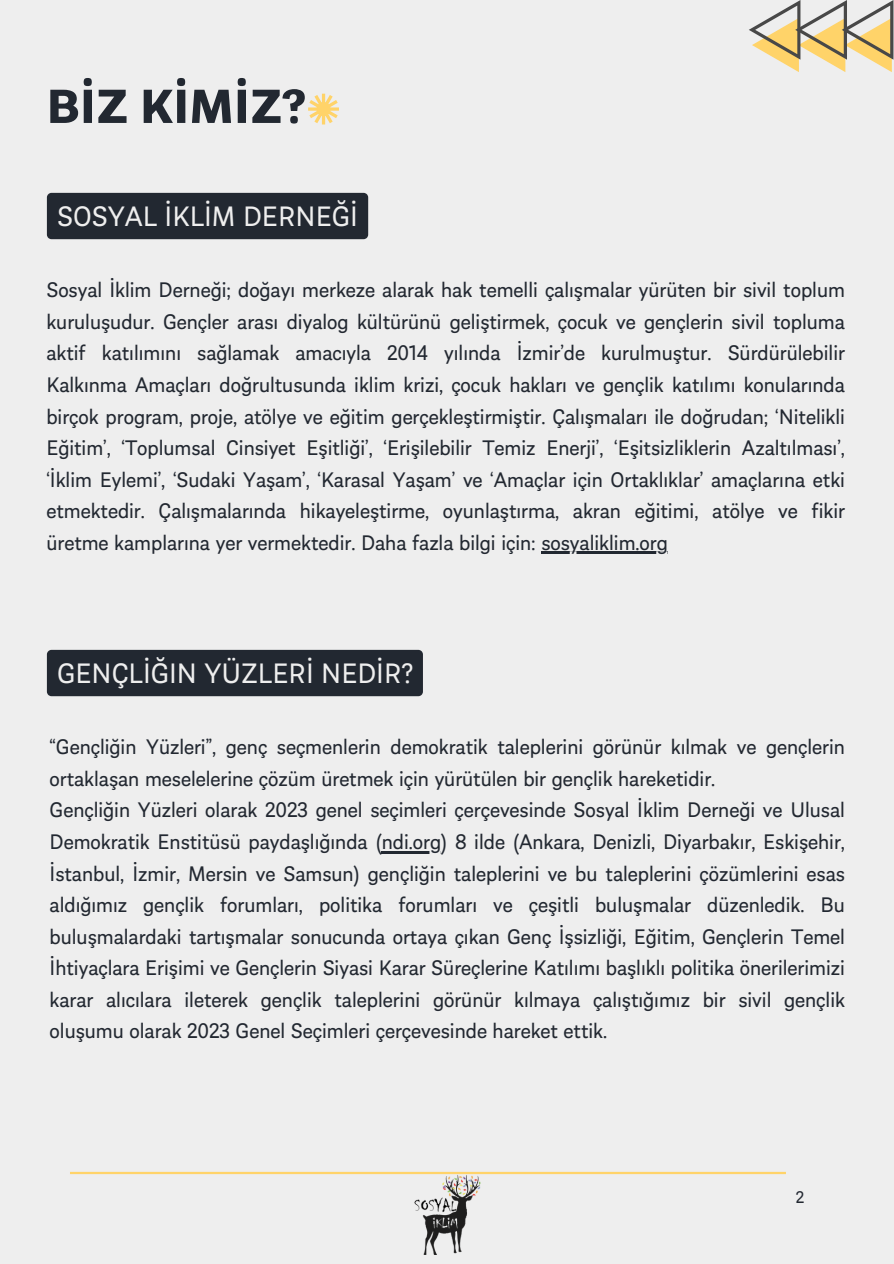
<style>
.page{position:relative;width:894px;height:1264px;background:#fff}
.page>*{position:absolute;margin:0;border:0;box-sizing:border-box;transform-origin:0 0}
.t1{font:700 50.7px "Almanach";color:#222831}
.t2{font:30px "Almanach";color:#eee}
.t3{font:22.5px/31.5px "Almanach";color:#222831;text-align:justify}
.t4{font:18px "Almanach";color:#222831}
</style>
<div class="page">
<div style="left:0;top:0;width:893px;height:1263px;background:#eee"></div>
<hr style="left:70px;top:1171px;width:715px;height:3px;background:#ffd369">
<div style="left:47px;top:193px;width:321px;height:46px;background:#222831"></div>
<svg style="left:308px;top:94px;width:30px;height:30px"></svg>
<img style="left:407px;top:1174px;width:79px;height:79px">
<svg style="left:749px;top:0;width:144px;height:72px"></svg>
<div style="left:47px;top:650px;width:376px;height:46px;background:#222831"></div>
<hr style="left:541px;top:552px;width:126px;height:2px;background:#222831">
<hr style="left:381px;top:851px;width:60px;height:2px;background:#222831">
<h1 class="t1" style="left:46px;top:74px;width:260px">BİZ KİMİZ?</h1>
<p class="t2" style="left:57px;top:197px;width:302px">SOSYAL İKLİM DERNEĞİ</p>
<h2 class="t3" style="left:46px;top:273px;width:799px">Sosyal İklim Derneği; doğayı merkeze alarak hak temelli çalışmalar yürüten bir sivil toplum kuruluşudur. Gençler arası diyalog kültürünü geliştirmek, çocuk ve gençlerin sivil topluma aktif katılımını sağlamak amacıyla 2014 yılında İzmir’de kurulmuştur. Sürdürülebilir Kalkınma Amaçları doğrultusunda iklim krizi, çocuk hakları ve gençlik katılımı konularında birçok program, proje, atölye ve eğitim gerçekleştirmiştir. Çalışmaları ile doğrudan; ‘Nitelikli Eğitim’, ‘Toplumsal Cinsiyet Eşitliği’, ‘Erişilebilir Temiz Enerji’, ‘Eşitsizliklerin Azaltılması’, ‘İklim Eylemi’, ‘Sudaki Yaşam’, ‘Karasal Yaşam’ ve ‘Amaçlar için Ortaklıklar’ amaçlarına etki etmektedir. Çalışmalarında hikayeleştirme, oyunlaştırma, akran eğitimi, atölye ve fikir üretme kamplarına yer vermektedir. Daha fazla bilgi için: sosyaliklim.org</h2>
<p class="t2" style="left:57px;top:654px;width:357px">GENÇLİĞIN YÜZLERİ NEDİR?</p>
<p class="t3" style="left:50px;top:730px;width:796px">“Gençliğin Yüzleri”, genç seçmenlerin demokratik taleplerini görünür kılmak ve gençlerin ortaklaşan meselelerine çözüm üretmek için yürütülen bir gençlik hareketidir.</p>
<p class="t3" style="left:50px;top:793px;width:796px">Gençliğin Yüzleri olarak 2023 genel seçimleri çerçevesinde Sosyal İklim Derneği ve Ulusal<br>Demokratik Enstitüsü paydaşlığında (ndi.org) 8 ilde (Ankara, Denizli, Diyarbakır, Eskişehir,</p>
<p class="t3" style="left:50px;top:856px;width:796px">İstanbul, İzmir, Mersin ve Samsun) gençliğin taleplerini ve bu taleplerini çözümlerini esas aldığımız gençlik forumları, politika forumları ve çeşitli buluşmalar düzenledik. Bu buluşmalardaki tartışmalar sonucunda ortaya çıkan Genç İşsizliği, Eğitim, Gençlerin Temel İhtiyaçlara Erişimi ve Gençlerin Siyasi Karar Süreçlerine Katılımı başlıklı politika önerilerimizi karar alıcılara ileterek gençlik taleplerini görünür kılmaya çalıştığımız bir sivil gençlik oluşumu olarak 2023 Genel Seçimleri çerçevesinde hareket ettik.</p>
<h2 class="t4" style="left:795px;top:1185px;width:10px">2</h2>
</div>
